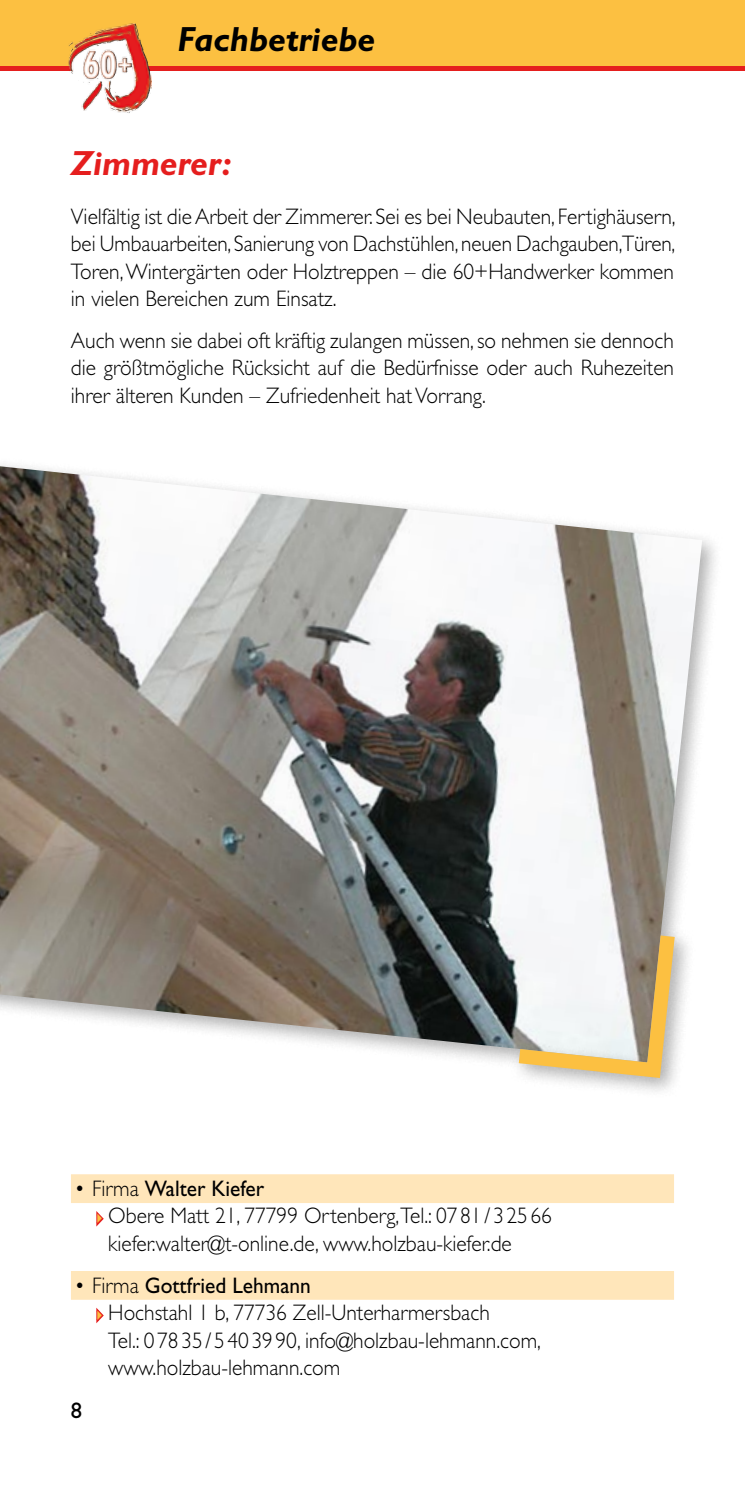
<style>
.page{position:relative;width:745px;height:1489px;background:#fff}
.page>*{position:absolute;margin:0;border:0;box-sizing:border-box;transform-origin:0 0}
.t1{font:italic 700 35px "Gill Sans";color:#000}
.t2{font:italic 700 35px "Gill Sans";color:#e51e1e}
.t3{font:300 22.5px/27.5px "Gill Sans";color:#000;text-align:justify;scale:.95 1}
.t4{font:22.5px "Gill Sans";color:#000;scale:.95 1}
.t5{font:22.5px "Gill Sans";color:#000}
.s1{font-weight:300}
.s2{color:#fcc041}
</style>
<div class="page">
<div style="left:0;top:0;width:744px;height:71px;background:#fcc041"></div>
<hr style="left:0;top:67px;width:744px;height:4px;background:#e51e1e">
<img style="left:67px;top:23px;width:85px;height:90px">
<img style="left:0;top:466px;width:701px;height:596px">
<div style="left:509px;top:926px;width:186px;height:174px;background:#000;opacity:.32"></div>
<svg style="left:503px;top:920px;width:179px;height:165px"></svg>
<div style="left:71px;top:1174px;width:602px;height:28px;background:#ffe6ba"></div>
<div style="left:71px;top:1270px;width:602px;height:29px;background:#ffe6ba"></div>
<svg style="left:96px;top:1211px;width:8px;height:16px"></svg>
<svg style="left:96px;top:1307px;width:8px;height:17px"></svg>
<h1 class="t1" style="left:177px;top:19px;width:199px">Fachbetriebe</h1>
<h1 class="t2" style="left:71px;top:143px;width:162px">Zimmerer:</h1>
<p class="t3" style="left:71px;top:203px;width:637px">Vielfältig ist die Arbeit der Zimmerer. Sei es bei Neubauten, Fertighäusern, bei Umbauarbeiten, Sanierung von Dachstühlen, neuen Dachgauben,Türen, Toren, Wintergärten oder Holztreppen – die 60+Handwerker kommen in vielen Bereichen zum Einsatz.</p>
<p class="t3" style="left:71px;top:327px;width:636px">Auch wenn sie dabei oft kräftig zulangen müssen, so nehmen sie dennoch die größtmögliche Rücksicht auf die Bedürfnisse oder auch Ruhezeiten ihrer älteren Kunden – Zufriedenheit hat Vorrang.</p>
<p class="t4" style="left:74px;top:1175px;width:201px"><span class="s1">• Firma</span> Walter Kiefer</p>
<p class="t3" style="left:108px;top:1202px;width:468px;text-indent:-16px"><span class="s2">✔</span>Obere Matt 21, 77799 Ortenberg,Tel.: 0781/32566 kiefer.walter@t-online.de, www.holzbau-kiefer.de</p>
<p class="t4" style="left:74px;top:1271px;width:250px"><span class="s1">• Firma</span> Gottfried Lehmann</p>
<p class="t3" style="left:108px;top:1298px;width:456px;text-align:left;text-indent:-16px"><span class="s2">✔</span>Hochstahl 1 b, 77736 Zell-Unterharmersbach<br>Tel.: 07835/5403990, info@holzbau-lehmann.com, www.holzbau-lehmann.com</p>
<p class="t5" style="left:71px;top:1397px;width:13px">8</p>
</div>
